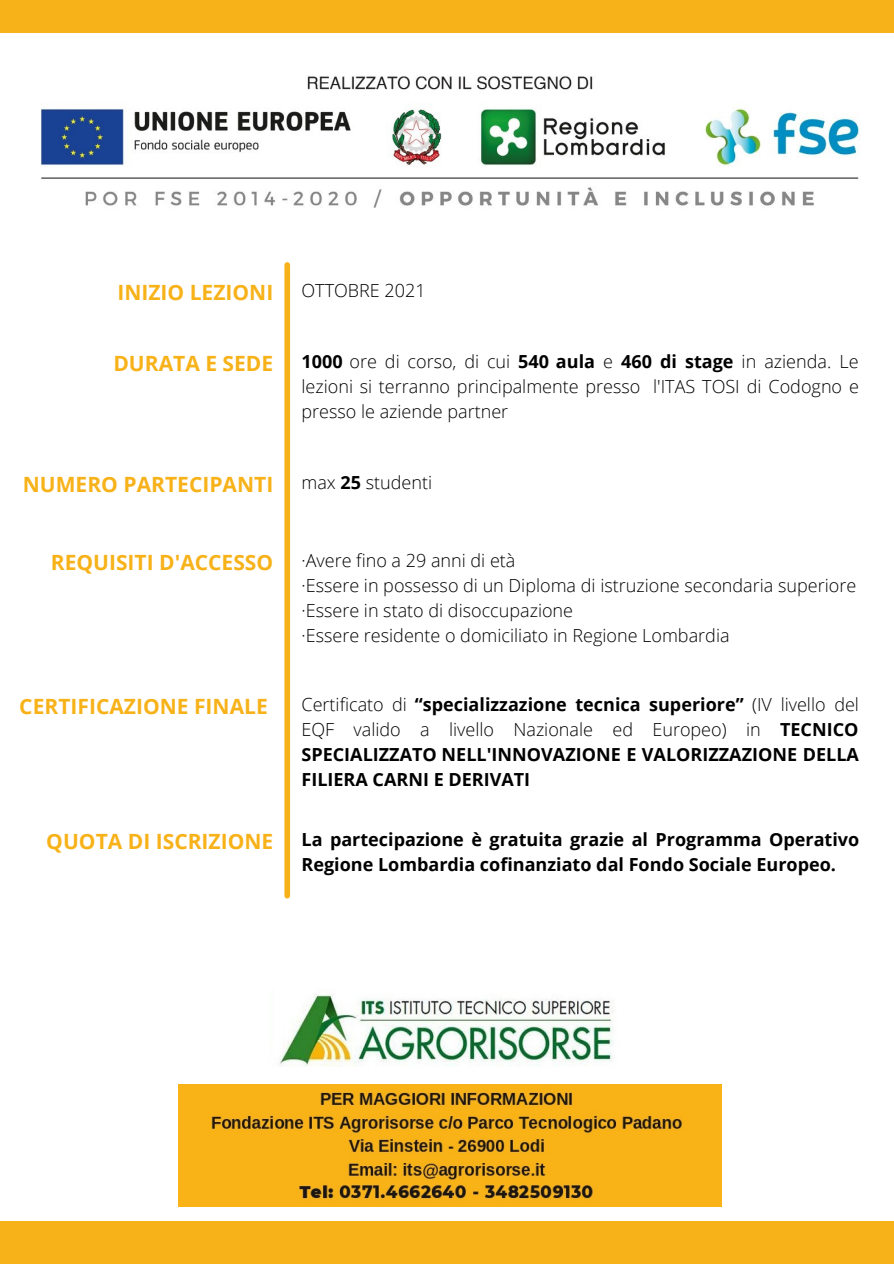
<style>
.page{position:relative;width:894px;height:1264px;background:#fff}
.page>*{position:absolute;margin:0;border:0;box-sizing:border-box;transform-origin:0 0}
.t1{font:700 21px "Open Sans";color:#f8b219}
.t2{font:300 18px/24.8px "Open Sans";color:#000;text-align:justify}
.t3{font:700 18px/24.8px "Open Sans";color:#000;text-align:justify}
.s1{font-weight:700}
.s2{font-weight:300}
</style>
<div class="page">
<div style="left:0;top:0;width:893px;height:33px;background:#f8b219"></div>
<img style="left:40px;top:76px;width:819px;height:132px">
<div style="left:0;top:1221px;width:893px;height:42px;background:#f8b219"></div>
<img style="left:279px;top:994px;width:335px;height:72px">
<div style="left:284px;top:265px;width:6px;height:630px;background:#f8b219"></div>
<img style="left:178px;top:1084px;width:543px;height:122px">
<p class="t1" style="left:117px;top:278px;width:157px">INIZIO LEZIONI</p>
<p class="t2" style="left:301px;top:278px;width:126px">OTTOBRE 2021</p>
<p class="t1" style="left:113px;top:349px;width:161px">DURATA E SEDE</p>
<p class="t2" style="left:301px;top:349px;width:559px"><span class="s1">1000</span> ore di corso, di cui <span class="s1">540 aula</span> e <span class="s1">460 di stage</span> in azienda. Le lezioni si terranno principalmente presso l'ITAS TOSI di Codogno e presso le aziende partner</p>
<p class="t1" style="left:23px;top:469px;width:252px">NUMERO PARTECIPANTI</p>
<p class="t2" style="left:301px;top:469px;width:132px">max <span class="s1">25</span> studenti</p>
<p class="t1" style="left:51px;top:548px;width:224px">REQUISITI D'ACCESSO</p>
<p class="t2" style="left:301px;top:548px;width:215px">·Avere fino a 29 anni di età</p>
<p class="t2" style="left:301px;top:572px;width:556px">·Essere in possesso di un Diploma di istruzione secondaria superiore</p>
<p class="t2" style="left:301px;top:597px;width:273px">·Essere in stato di disoccupazione</p>
<p class="t2" style="left:301px;top:622px;width:429px">·Essere residente o domiciliato in Regione Lombardia</p>
<p class="t1" style="left:19px;top:691px;width:250px">CERTIFICAZIONE FINALE</p>
<p class="t3" style="left:301px;top:691px;width:559px"><span class="s2">Certificato di</span> “specializzazione tecnica superiore” <span class="s2">(IV livello del EQF valido a livello Nazionale ed Europeo) in</span> TECNICO SPECIALIZZATO NELL'INNOVAZIONE E VALORIZZAZIONE DELLA FILIERA CARNI E DERIVATI</p>
<p class="t1" style="left:46px;top:827px;width:228px">QUOTA DI ISCRIZIONE</p>
<p class="t3" style="left:301px;top:827px;width:559px">La partecipazione è gratuita grazie al Programma Operativo<br>Regione Lombardia cofinanziato dal Fondo Sociale Europeo.</p>
</div>
